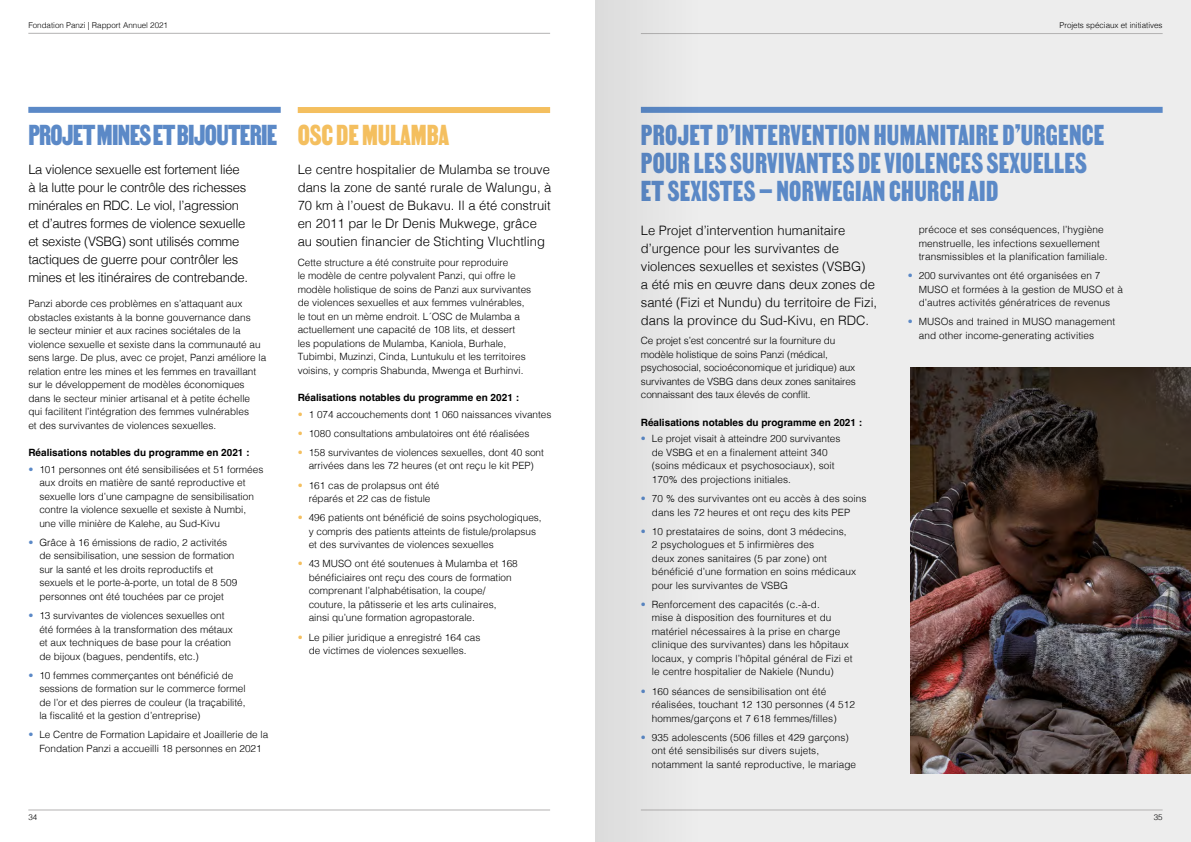
<style>
.page{position:relative;width:1191px;height:842px;background:#fff}
.page>*{position:absolute;margin:0;border:0;box-sizing:border-box;transform-origin:0 0}
.t1{font:34px/28px "MARTIN";letter-spacing:.01em;color:#5b89c7}
.t2{font:34px "MARTIN";letter-spacing:-.02em;color:#5b89c7}
.t3{font:34px "MARTIN";color:#f4bf5f}
.t4{font:300 13px/18px "Helvetica";color:#000}
.t5{font:300 13px/18px "Helvetica";letter-spacing:-.02em;color:#000}
.t6{font:300 10px/13.5px "Helvetica";color:#000}
.t7{font:700 10px "Helvetica";color:#000}
.t8{font:300 8px "Helvetica";color:#000}
.s1{color:#5b89c7}
.s2{color:#f4bf5f}
</style>
<div class="page">
<div style="left:595px;top:0;width:596px;height:842px;background:#ededed"></div>
<div style="left:641px;top:107px;width:521px;height:6px;background:#5b89c7"></div>
<img style="left:910px;top:367px;width:281px;height:407px">
<div style="left:28px;top:107px;width:253px;height:6px;background:#5b89c7"></div>
<div style="left:298px;top:107px;width:252px;height:6px;background:#f4bf5f"></div>
<hr style="left:28px;top:33px;width:522px;height:1px;background:#b3b2b2">
<hr style="left:641px;top:33px;width:521px;height:1px;background:#b3b2b2">
<hr style="left:28px;top:810px;width:522px;height:1px;background:#b3b2b2">
<hr style="left:641px;top:810px;width:521px;height:1px;background:#b3b2b2">
<div style="left:595px;top:0;width:116px;height:842px;background:#e4e4e4"></div>
<p class="t8" style="left:28px;top:19px;width:141px">Fondation Panzi | Rapport Annuel 2021</p>
<h1 class="t2" style="left:28px;top:115px;width:250px">PROJET MINES ET BIJOUTERIE</h1>
<p class="t5" style="left:28px;top:160px;width:221px">La violence sexuelle est fortement liée à la lutte pour le contrôle des richesses minérales en RDC. Le viol, l’agression et d’autres formes de violence sexuelle et sexiste (VSBG) sont utilisés comme tactiques de guerre pour contrôler les mines et les itinéraires de contrebande.</p>
<p class="t6" style="left:28px;top:296px;width:239px">Panzi aborde ces problèmes en s’attaquant aux obstacles existants à la bonne gouvernance dans<br>le secteur minier et aux racines sociétales de la violence sexuelle et sexiste dans la communauté au sens large. De plus, avec ce projet, Panzi améliore la relation entre les mines et les femmes en travaillant sur le développement de modèles économiques dans le secteur minier artisanal et à petite échelle qui facilitent l’intégration des femmes vulnérables<br>et des survivantes de violences sexuelles.</p>
<p class="t7" style="left:28px;top:447px;width:223px">Réalisations notables du programme en 2021 :</p>
<p class="t6" style="left:39px;top:462px;width:225px;text-indent:-11px"><span class="s1">•</span> 101 personnes ont été sensibilisées et 51 formées aux droits en matière de santé reproductive et sexuelle lors d’une campagne de sensibilisation contre la violence sexuelle et sexiste à Numbi, une ville minière de Kalehe, au Sud-Kivu</p>
<p class="t6" style="left:39px;top:535px;width:199px;text-indent:-11px"><span class="s1">•</span> Grâce à 16 émissions de radio, 2 activités de sensibilisation, une session de formation sur la santé et les droits reproductifs et sexuels et le porte-à-porte, un total de 8 509 personnes ont été touchées par ce projet</p>
<p class="t6" style="left:39px;top:608px;width:195px;text-indent:-11px"><span class="s1">•</span> 13 survivantes de violences sexuelles ont été formées à la transformation des métaux et aux techniques de base pour la création de bijoux (bagues, pendentifs, etc.)</p>
<p class="t6" style="left:39px;top:668px;width:208px;text-indent:-11px"><span class="s1">•</span> 10 femmes commerçantes ont bénéficié de sessions de formation sur le commerce formel de l’or et des pierres de couleur (la traçabilité, la fiscalité et la gestion d’entreprise)</p>
<p class="t6" style="left:28px;top:727px;width:241px;text-align:center"><span class="s1">•</span> Le Centre de Formation Lapidaire et Joaillerie de la<br>Fondation Panzi a accueilli 18 personnes en 2021</p>
<h1 class="t3" style="left:298px;top:115px;width:153px">OSC DE MULAMBA</h1>
<h2 class="t4" style="left:298px;top:160px;width:255px">Le centre hospitalier de Mulamba se trouve dans la zone de santé rurale de Walungu, à 70 km à l’ouest de Bukavu. Il a été construit en 2011 par le Dr Denis Mukwege, grâce au soutien financier de Stichting Vluchtling</h2>
<p class="t6" style="left:298px;top:255px;width:235px">Cette structure a été construite pour reproduire<br>le modèle de centre polyvalent Panzi, qui offre le modèle holistique de soins de Panzi aux survivantes de violences sexuelles et aux femmes vulnérables, le tout en un mème endroit. L´OSC de Mulamba a actuellement une capacité de 108 lits, et dessert<br>les populations de Mulamba, Kaniola, Burhale, Tubimbi, Muzinzi, Cinda, Luntukulu et les territoires voisins, y compris Shabunda, Mwenga et Burhinvi.</p>
<p class="t7" style="left:298px;top:392px;width:223px">Réalisations notables du programme en 2021 :</p>
<p class="t6" style="left:298px;top:407px;width:255px"><span class="s2">•</span> 1 074 accouchements dont 1 060 naissances vivantes</p>
<p class="t6" style="left:298px;top:426px;width:233px"><span class="s2">•</span> 1080 consultations ambulatoires ont été réalisées</p>
<p class="t6" style="left:298px;top:445px;width:248px;text-align:center"><span class="s2">•</span> 158 survivantes de violences sexuelles, dont 40 sont arrivées dans les 72 heures (et ont reçu le kit PEP)</p>
<p class="t6" style="left:298px;top:478px;width:143px;text-align:center"><span class="s2">•</span> 161 cas de prolapsus ont été réparés et 22 cas de fistule</p>
<p class="t6" style="left:309px;top:510px;width:234px;text-indent:-11px"><span class="s2">•</span> 496 patients ont bénéficié de soins psychologiques, y compris des patients atteints de fistule/prolapsus et des survivantes de violences sexuelles</p>
<p class="t6" style="left:309px;top:556px;width:210px;text-indent:-11px"><span class="s2">•</span> 43 MUSO ont été soutenues à Mulamba et 168 bénéficiaires ont reçu des cours de formation comprenant l’alphabétisation, la coupe/ couture, la pâtisserie et les arts culinaires, ainsi qu’une formation agropastorale.</p>
<p class="t6" style="left:298px;top:630px;width:184px;text-align:center"><span class="s2">•</span> Le pilier juridique a enregistré 164 cas de victimes de violences sexuelles.</p>
<p class="t8" style="left:1059px;top:19px;width:105px">Projets spéciaux et initiatives</p>
<h1 class="t1" style="left:641px;top:121px;width:465px">PROJET D’INTERVENTION HUMANITAIRE D’URGENCE<br>POUR LES SURVIVANTES DE VIOLENCES SEXUELLES<br>ET SEXISTES – NORWEGIAN CHURCH AID</h1>
<h2 class="t4" style="left:641px;top:221px;width:238px">Le Projet d’intervention humanitaire d’urgence pour les survivantes de violences sexuelles et sexistes (VSBG)<br>a été mis en œuvre dans deux zones de santé (Fizi et Nundu) du territoire de Fizi, dans la province du Sud-Kivu, en RDC.</h2>
<p class="t6" style="left:641px;top:333px;width:217px">Ce projet s’est concentré sur la fourniture du modèle holistique de soins Panzi (médical, psychosocial, socioéconomique et juridique) aux survivantes de VSBG dans deux zones sanitaires connaissant des taux élevés de conflit.</p>
<p class="t7" style="left:641px;top:416px;width:223px">Réalisations notables du programme en 2021 :</p>
<p class="t6" style="left:652px;top:431px;width:190px;text-indent:-11px"><span class="s1">•</span> Le projet visait à atteindre 200 survivantes de VSBG et en a finalement atteint 340 (soins médicaux et psychosociaux), soit 170% des projections initiales.</p>
<p class="t6" style="left:641px;top:491px;width:227px;text-align:center"><span class="s1">•</span> 70 % des survivantes ont eu accès à des soins dans les 72 heures et ont reçu des kits PEP</p>
<p class="t6" style="left:652px;top:524px;width:206px;text-indent:-11px"><span class="s1">•</span> 10 prestataires de soins, dont 3 médecins,<br>2 psychologues et 5 infirmières des<br>deux zones sanitaires (5 par zone) ont bénéficié d’une formation en soins médicaux pour les survivantes de VSBG</p>
<p class="t6" style="left:652px;top:597px;width:202px;text-indent:-11px"><span class="s1">•</span> Renforcement des capacités (c.-à-d.<br>mise à disposition des fournitures et du matériel nécessaires à la prise en charge clinique des survivantes) dans les hôpitaux locaux, y compris l’hôpital général de Fizi et le centre hospitalier de Nakiele (Nundu)</p>
<p class="t6" style="left:652px;top:684px;width:205px;text-indent:-11px"><span class="s1">•</span> 160 séances de sensibilisation ont été réalisées, touchant 12 130 personnes (4 512 hommes/garçons et 7 618 femmes/filles)</p>
<p class="t6" style="left:652px;top:730px;width:206px;text-indent:-11px"><span class="s1">•</span> 935 adolescents (506 filles et 429 garçons) ont été sensibilisés sur divers sujets, notamment la santé reproductive, le mariage</p>
<p class="t6" style="left:918px;top:222px;width:190px">précoce et ses conséquences, l’hygiène menstruelle, les infections sexuellement transmissibles et la planification familiale.</p>
<p class="t6" style="left:918px;top:268px;width:206px;text-indent:-11px"><span class="s1">•</span> 200 survivantes ont été organisées en 7<br>MUSO et formées à la gestion de MUSO et à d’autres activités génératrices de revenus</p>
<p class="t6" style="left:918px;top:314px;width:198px;text-indent:-11px"><span class="s1">•</span> MUSOs and trained in MUSO management and other income-generating activities</p>
<p class="t8" style="left:28px;top:810px;width:10px">34</p>
<p class="t8" style="left:1153px;top:810px;width:10px">35</p>
</div>
